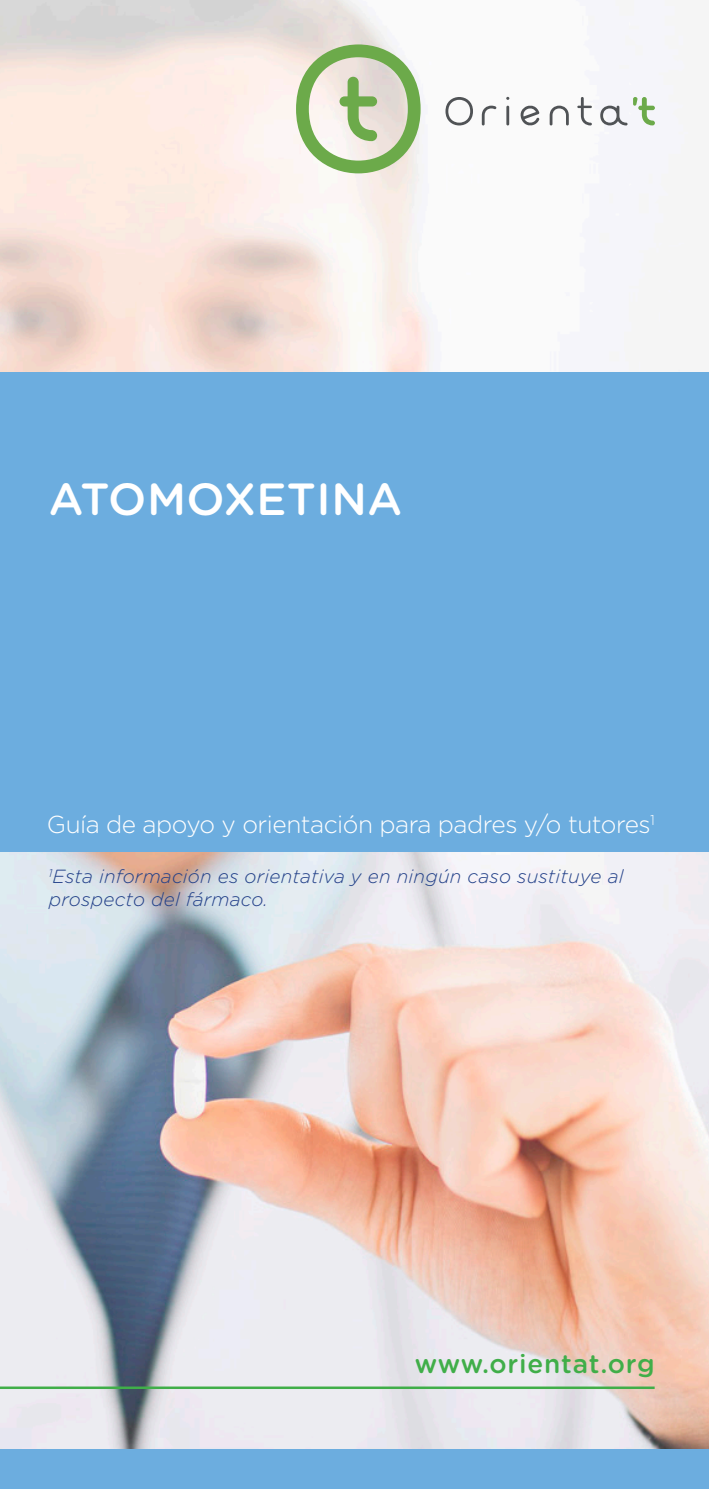
<style>
.page{position:relative;width:709px;height:1489px;background:#fff}
.page>*{position:absolute;margin:0;border:0;box-sizing:border-box;transform-origin:0 0}
.t1{font:500 45px "Gotham Rounded";letter-spacing:.01em;color:#fff}
.t2{font:500 26.25px "Gotham Rounded";letter-spacing:.03em;color:#40ae49}
.t3{font:300 24.5px "Gotham Rounded";letter-spacing:-.02em;color:#fff}
.t4{font:italic 300 19px/22.8px "Gotham Rounded";letter-spacing:.01em;color:#234189}
</style>
<div class="page">
<img style="left:0;top:0;width:709px;height:1448px">
<svg style="left:296px;top:44px;width:124px;height:129px"></svg>
<svg style="left:445px;top:97px;width:28px;height:28px"></svg>
<svg style="left:482px;top:106px;width:14px;height:19px"></svg>
<svg style="left:577px;top:97px;width:15px;height:28px"></svg>
<svg style="left:600px;top:106px;width:27px;height:19px"></svg>
<hr style="left:506px;top:106px;width:3px;height:19px;background:#505356">
<svg style="left:519px;top:105px;width:20px;height:21px"></svg>
<svg style="left:549px;top:106px;width:20px;height:19px"></svg>
<svg style="left:633px;top:97px;width:22px;height:28px"></svg>
<div style="left:0;top:372px;width:709px;height:480px;background:#6caddf"></div>
<hr style="left:0;top:1386px;width:654px;height:2px;background:#40ae49">
<div style="left:0;top:1448px;width:709px;height:40px;background:#6caddf"></div>
<p class="t1" style="left:49px;top:467px;width:355px">ATOMOXETINA</p>
<p class="t3" style="left:47px;top:807px;width:609px">Guía de apoyo y orientación para padres y/o tutores<sup>1</sup></p>
<p class="t4" style="left:49px;top:864px;width:576px"><sup>1</sup>Esta información es orientativa y en ningún caso sustituye al prospecto del fármaco.</p>
<p class="t2" style="left:415px;top:1344px;width:241px">www.orientat.org</p>
</div>
